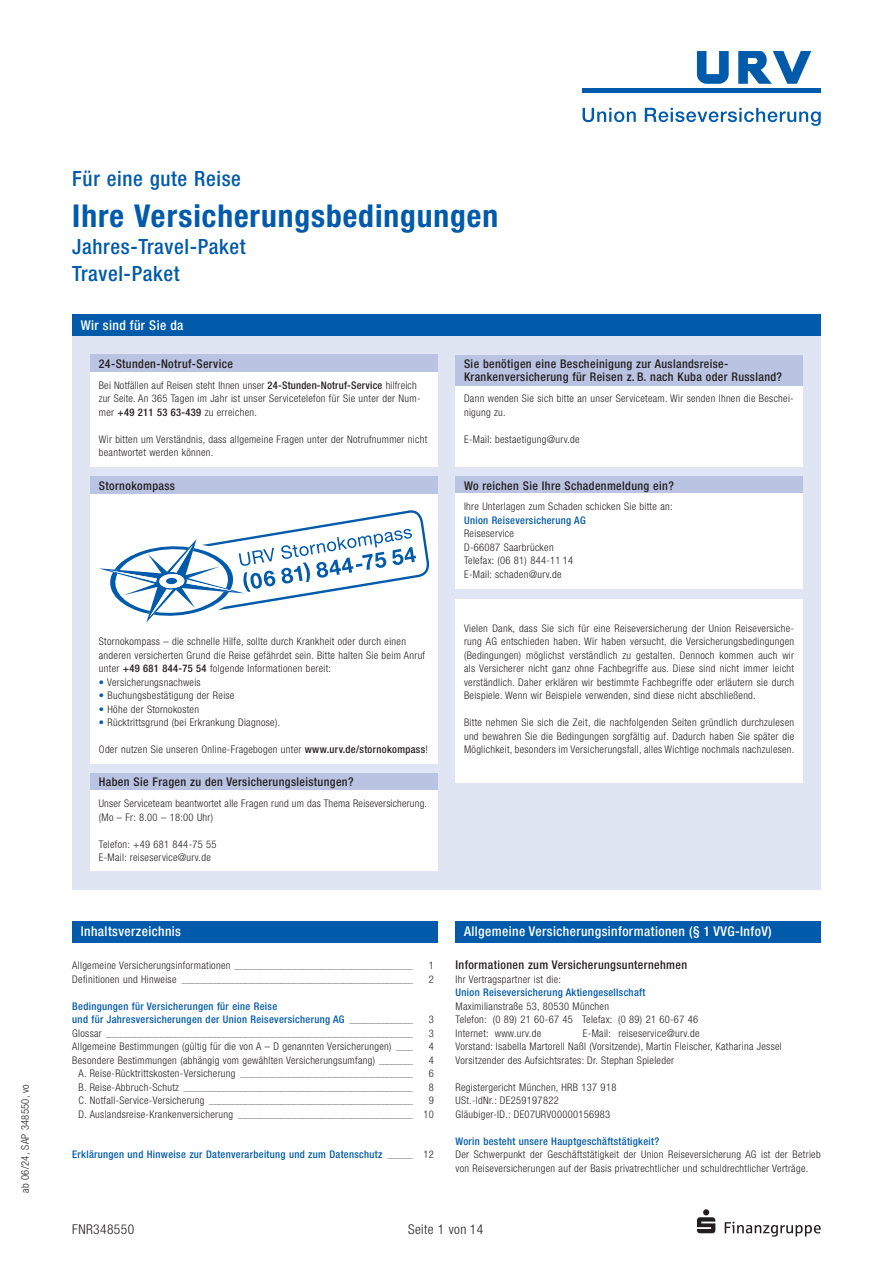
<style>
.page{position:relative;width:893px;height:1263px;background:#fff}
.page>*{position:absolute;margin:0;border:0;box-sizing:border-box;transform-origin:0 0}
.t1{font:700 condensed 31.5px "Helvetica Neue LT Pro";letter-spacing:.03em;color:#015aaa}
.t2{font:500 condensed 21px/27px "Helvetica Neue LT Pro";letter-spacing:.03em;color:#015aaa}
.t3{font:500 condensed 13.5px "Helvetica Neue LT Pro";letter-spacing:.03em;color:#fff}
.t4{font:300 condensed 13.5px "Helvetica Neue LT Pro";letter-spacing:.03em;color:#231f20}
.t5{font:500 condensed 12px/13.5px "Helvetica Neue LT Pro";letter-spacing:.03em;color:#231f20}
.t6{font:300 condensed 10.5px/13.5px "Helvetica Neue LT Pro";letter-spacing:.03em;color:#231f20}
.t7{font:500 condensed 10.5px/13.5px "Helvetica Neue LT Pro";letter-spacing:.03em;color:#015aaa}
.t8{font:300 condensed 5.25px "Helvetica Neue LT Pro";color:#231f20}
.s1{font-weight:500}
.s2{font-weight:500;color:#015aaa}
.s3{font-size:10.5px}
.s4{font-weight:300;font-size:5.25px;color:#231f20}
.s5{font-size:5.25px}
.s6{font-weight:300;color:#231f20}
</style>
<div class="page">
<div style="left:72px;top:921px;width:365px;height:21px;background:#015aaa"></div>
<div style="left:455px;top:921px;width:366px;height:21px;background:#015aaa"></div>
<svg style="left:697px;top:51px;width:32px;height:33px"></svg>
<svg style="left:738px;top:51px;width:73px;height:33px"></svg>
<div style="left:583px;top:88px;width:238px;height:5px;background:#015aaa"></div>
<svg style="left:583px;top:108px;width:53px;height:14px"></svg>
<svg style="left:645px;top:108px;width:176px;height:18px"></svg>
<svg style="left:697px;top:1209px;width:18px;height:24px"></svg>
<svg style="left:725px;top:1222px;width:96px;height:14px"></svg>
<div style="left:72px;top:336px;width:749px;height:553px;background:#e0e5f3"></div>
<div style="left:90px;top:494px;width:347px;height:269px;background:#fff"></div>
<div style="left:90px;top:477px;width:347px;height:17px;background:#bac4e2"></div>
<svg style="left:99px;top:510px;width:330px;height:112px"></svg>
<div style="left:72px;top:315px;width:749px;height:21px;background:#015aaa"></div>
<div style="left:90px;top:372px;width:347px;height:95px;background:#fff"></div>
<div style="left:90px;top:355px;width:347px;height:17px;background:#bac4e2"></div>
<div style="left:455px;top:599px;width:348px;height:183px;background:#fff"></div>
<div style="left:90px;top:773px;width:347px;height:17px;background:#bac4e2"></div>
<div style="left:90px;top:790px;width:347px;height:81px;background:#fff"></div>
<div style="left:455px;top:386px;width:348px;height:81px;background:#fff"></div>
<div style="left:456px;top:355px;width:347px;height:30px;background:#bac4e2"></div>
<div style="left:456px;top:477px;width:347px;height:17px;background:#bac4e2"></div>
<div style="left:456px;top:494px;width:347px;height:95px;background:#fff"></div>
<p class="t6" style="left:18px;top:1193px;width:110px;rotate:-90deg">ab 06/24, SAP 348550, vo</p>
<h2 class="t2" style="left:72px;top:165px;width:170px">Für eine gute Reise</h2>
<h1 class="t1" style="left:72px;top:196px;width:427px">Ihre Versicherungsbedingungen</h1>
<h2 class="t2" style="left:72px;top:232px;width:175px">Jahres-Travel-Paket<br>Travel-Paket</h2>
<p class="t3" style="left:81px;top:317px;width:104px">Wir sind für Sie da</p>
<p class="t5" style="left:99px;top:356px;width:136px">24-Stunden-Notruf-Service</p>
<p class="t6" style="left:99px;top:378px;width:323px">Bei Notfällen auf Reisen steht Ihnen unser <span class="s1">24-Stunden-Notruf-Service</span> hilfreich zur Seite. An 365 Tagen im Jahr ist unser Servicetelefon für Sie unter der Num&shy;mer <span class="s1">+49 211 53 63-439</span> zu erreichen.</p>
<p class="t6" style="left:99px;top:432px;width:330px">Wir bitten um Verständnis, dass allgemeine Fragen unter der Notrufnummer nicht beantwortet werden können.</p>
<p class="t5" style="left:99px;top:478px;width:78px">Stornokompass</p>
<p class="t6" style="left:99px;top:634px;width:328px">Stornokompass – die schnelle Hilfe, sollte durch Krankheit oder durch einen anderen versicherten Grund die Reise gefährdet sein. Bitte halten Sie beim Anruf unter <span class="s1">+49 681 844-75 54</span> folgende Informationen bereit:</p>
<p class="t6" style="left:99px;top:675px;width:103px"><span class="s2">•</span> Versicherungsnachweis</p>
<p class="t6" style="left:99px;top:688px;width:137px"><span class="s2">•</span> Buchungsbestätigung der Reise</p>
<p class="t6" style="left:99px;top:702px;width:102px"><span class="s2">•</span> Höhe der Stornokosten</p>
<p class="t6" style="left:99px;top:715px;width:183px"><span class="s2">•</span> Rücktrittsgrund (bei Erkrankung Diagnose).</p>
<p class="t6" style="left:99px;top:742px;width:331px">Oder nutzen Sie unseren Online-Fragebogen unter <span class="s1">www.urv.de/stornokompass</span>!</p>
<p class="t5" style="left:99px;top:775px;width:256px">Haben Sie Fragen zu den Versicherungsleistungen?</p>
<p class="t6" style="left:99px;top:796px;width:330px">Unser Serviceteam beantwortet alle Fragen rund um das Thema Reiseversicherung. (Mo – Fr: 8.00 – 18:00 Uhr)</p>
<p class="t6" style="left:99px;top:837px;width:119px">Telefon: +49 681 844-75 55<br>E-Mail: reiseservice@urv.de</p>
<p class="t5" style="left:464px;top:356px;width:320px">Sie benötigen eine Bescheinigung zur Auslandsreise-<br>Krankenversicherung für Reisen z. B. nach Kuba oder Russland?</p>
<p class="t6" style="left:464px;top:391px;width:331px">Dann wenden Sie sich bitte an unser Serviceteam. Wir senden Ihnen die Beschei&shy;nigung zu.</p>
<p class="t6" style="left:464px;top:432px;width:117px">E-Mail: bestaetigung@urv.de</p>
<p class="t5" style="left:464px;top:478px;width:211px">Wo reichen Sie Ihre Schadenmeldung ein?</p>
<p class="t6" style="left:464px;top:499px;width:210px">Ihre Unterlagen zum Schaden schicken Sie bitte an:</p>
<p class="t7" style="left:464px;top:513px;width:123px">Union Reiseversicherung AG</p>
<p class="t6" style="left:464px;top:526px;width:111px">Reiseservice<br>D-66087 Saarbrücken<br>Telefax: (06 81) 844-11 14<br>E-Mail: schaden@urv.de</p>
<p class="t6" style="left:464px;top:621px;width:332px;text-align:justify">Vielen Dank, dass Sie sich für eine Reiseversicherung der Union Reiseversiche&shy;rung AG entschieden haben. Wir haben versucht, die Versicherungsbedingungen (Bedingungen) möglichst verständlich zu gestalten. Dennoch kommen auch wir als Versicherer nicht ganz ohne Fachbegriffe aus. Diese sind nicht immer leicht verständlich. Daher erklären wir bestimmte Fachbegriffe oder erläutern sie durch Beispiele. Wenn wir Beispiele verwenden, sind diese nicht abschließend.</p>
<p class="t6" style="left:464px;top:715px;width:332px;text-align:justify">Bitte nehmen Sie sich die Zeit, die nachfolgenden Seiten gründlich durchzulesen und bewahren Sie die Bedingungen sorgfältig auf. Dadurch haben Sie später die Möglichkeit, besonders im Versicherungsfall, alles Wichtige nochmals nachzulesen.</p>
<p class="t3" style="left:81px;top:923px;width:102px">Inhaltsverzeichnis</p>
<p class="t8" style="left:72px;top:964px;width:342px"><span class="s3">Allgemeine Versicherungsinformationen</span> _____________________________________________________________________________________</p>
<p class="t6" style="left:429px;top:958px;width:7px">1</p>
<p class="t8" style="left:72px;top:978px;width:342px"><span class="s3">Definitionen und Hinweise</span> ______________________________________________________________________________________________________________</p>
<p class="t6" style="left:429px;top:972px;width:7px">2</p>
<p class="t7" style="left:72px;top:999px;width:342px">Bedingungen für Versicherungen für eine Reise<br>und für Jahresversicherungen der Union Reiseversicherung AG <span class="s4">______________________________</span></p>
<p class="t6" style="left:429px;top:1012px;width:7px">3</p>
<p class="t8" style="left:72px;top:1032px;width:342px"><span class="s3">Glossar</span> __________________________________________________________________________________________________________________________________________________</p>
<p class="t6" style="left:429px;top:1026px;width:7px">3</p>
<p class="t6" style="left:72px;top:1039px;width:342px">Allgemeine Bestimmungen (gültig für die von A – D genannten Versicherungen) <span class="s5">________</span></p>
<p class="t6" style="left:429px;top:1039px;width:7px">4</p>
<p class="t6" style="left:72px;top:1053px;width:342px">Besondere Bestimmungen (abhängig vom gewählten Versicherungsumfang) <span class="s5">________________</span></p>
<p class="t6" style="left:429px;top:1053px;width:7px">4</p>
<p class="t8" style="left:79px;top:1072px;width:336px"><span class="s3">A. Reise-Rücktrittskosten-Versicherung</span> __________________________________________________________________________________</p>
<p class="t6" style="left:429px;top:1066px;width:7px">6</p>
<p class="t8" style="left:79px;top:1086px;width:336px"><span class="s3">B. Reise-Abbruch-Schutz</span> _____________________________________________________________________________________________________________</p>
<p class="t6" style="left:429px;top:1080px;width:7px">8</p>
<p class="t8" style="left:79px;top:1099px;width:336px"><span class="s3">C. Notfall-Service-Versicherung</span> _________________________________________________________________________________________________</p>
<p class="t6" style="left:429px;top:1093px;width:7px">9</p>
<p class="t8" style="left:79px;top:1113px;width:357px"><span class="s3">D. Auslandsreise-Krankenversicherung</span> ___________________________________________________________________________________ <span class="s3">10</span></p>
<p class="t7" style="left:72px;top:1147px;width:363px">Erklärungen und Hinweise zur Datenverarbeitung und zum Datenschutz <span class="s4">____________</span> <span class="s6">12</span></p>
<p class="t3" style="left:464px;top:923px;width:309px">Allgemeine Versicherungsinformationen (§ 1 VVG-InfoV)</p>
<p class="t5" style="left:455px;top:958px;width:233px">Informationen zum Versicherungsunternehmen</p>
<p class="t6" style="left:455px;top:972px;width:107px">Ihr Vertragspartner ist die:</p>
<p class="t7" style="left:455px;top:985px;width:191px">Union Reiseversicherung Aktiengesellschaft</p>
<p class="t6" style="left:455px;top:999px;width:244px">Maximilianstraße 53, 80530 München<br>Telefon: (0 89) 21 60-67 45 Telefax: (0 89) 21 60-67 46<br>Internet: www.urv.de</p>
<p class="t6" style="left:455px;top:1026px;width:328px;text-indent:127px">E-Mail: reiseservice@urv.de<br>Vorstand: Isabella Martorell Naßl (Vorsitzende), Martin Fleischer, Katharina Jessel<br>Vorsitzender des Aufsichtsrates: Dr. Stephan Spieleder</p>
<p class="t6" style="left:455px;top:1080px;width:162px">Registergericht München, HRB 137 918<br>USt.-IdNr.: DE259197822<br>Gläubiger-ID.: DE07URV00000156983</p>
<p class="t7" style="left:455px;top:1134px;width:205px">Worin besteht unsere Hauptgeschäftstätigkeit?</p>
<p class="t6" style="left:455px;top:1147px;width:367px">Der Schwerpunkt der Geschäftstätigkeit der Union Reiseversicherung AG ist der Betrieb von Reiseversicherungen auf der Basis privatrechtlicher und schuldrechtlicher Verträge.</p>
<p class="t4" style="left:72px;top:1221px;width:63px">FNR348550</p>
<p class="t4" style="left:408px;top:1221px;width:77px">Seite 1 von 14</p>
</div>
